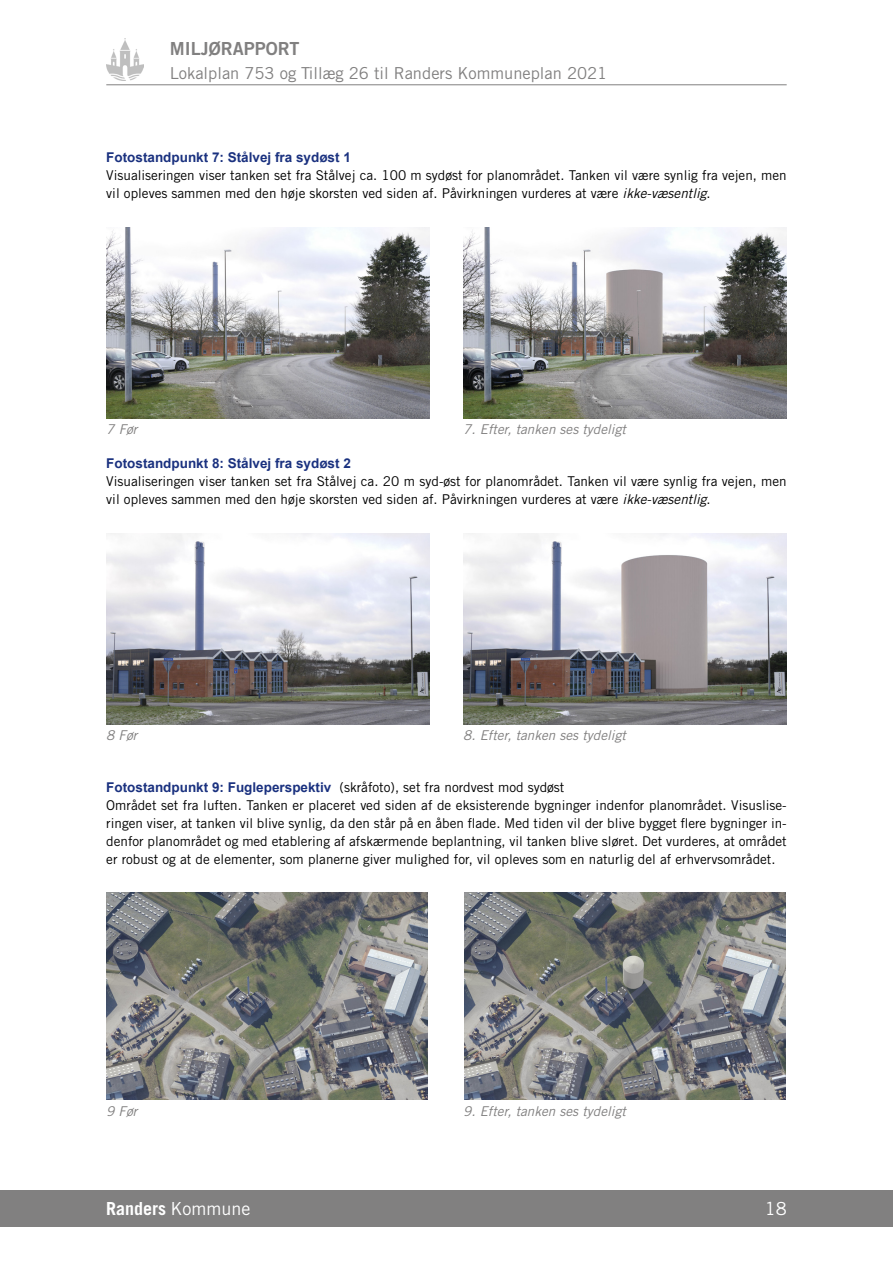
<style>
.page{position:relative;width:893px;height:1263px;background:#fff}
.page>*{position:absolute;margin:0;border:0;box-sizing:border-box;transform-origin:0 0}
.t1{font:700 18px "Trade Gothic LT Std";color:#fff}
.t2{font:18px "Trade Gothic LT Std Bd 2";color:#818080}
.t3{font:18px "Trade Gothic LT Std";color:#fff}
.t4{font:16.5px "Trade Gothic LT Std";color:#818080}
.t5{font:13.5px/18px "Trade Gothic LT Std";color:#000}
.t6{font:italic 13.5px "Trade Gothic LT Std";color:#818080}
.t7{font:700 13.5px "Arial";color:#1a317f}
.s1{font-style:italic}
.s2{font-family:"Arial";font-weight:700;color:#1a317f}
.s3{font-weight:400}
</style>
<div class="page">
<div style="left:0;top:1191px;width:893px;height:36px;background:#818080"></div>
<img style="left:106px;top:38px;width:38px;height:43px">
<hr style="left:106px;top:85px;width:681px;height:1px;background:#818080">
<img style="left:463px;top:227px;width:324px;height:192px">
<img style="left:106px;top:227px;width:323px;height:192px">
<img style="left:106px;top:533px;width:323px;height:191px">
<img style="left:463px;top:533px;width:323px;height:191px">
<img style="left:106px;top:892px;width:322px;height:208px">
<img style="left:464px;top:892px;width:322px;height:208px">
<h1 class="t2" style="left:170px;top:37px;width:131px">MILJØRAPPORT</h1>
<p class="t4" style="left:170px;top:63px;width:439px">Lokalplan 753 og Tillæg 26 til Randers Kommuneplan 2021</p>
<p class="t7" style="left:106px;top:148px;width:246px">Fotostandpunkt 7: Stålvej fra sydøst 1</p>
<p class="t5" style="left:106px;top:166px;width:682px">Visualiseringen viser tanken set fra Stålvej ca. 100 m sydøst for planområdet. Tanken vil være synlig fra vejen, men vil opleves sammen med den høje skorsten ved siden af. Påvirkningen vurderes at være <span class="s1">ikke-væsentlig</span>.</p>
<p class="t6" style="left:106px;top:421px;width:33px">7 Før</p>
<p class="t6" style="left:463px;top:421px;width:164px">7. Efter, tanken ses tydeligt</p>
<p class="t7" style="left:106px;top:454px;width:246px">Fotostandpunkt 8: Stålvej fra sydøst 2</p>
<p class="t5" style="left:106px;top:472px;width:682px">Visualiseringen viser tanken set fra Stålvej ca. 20 m syd-øst for planområdet. Tanken vil være synlig fra vejen, men vil opleves sammen med den høje skorsten ved siden af. Påvirkningen vurderes at være <span class="s1">ikke-væsentlig</span>.</p>
<p class="t6" style="left:106px;top:727px;width:33px">8 Før</p>
<p class="t6" style="left:463px;top:727px;width:164px">8. Efter, tanken ses tydeligt</p>
<p class="t5" style="left:106px;top:778px;width:682px"><span class="s2">Fotostandpunkt 9: Fugleperspektiv</span> (skråfoto), set fra nordvest mod sydøst<br>Området set fra luften. Tanken er placeret ved siden af de eksisterende bygninger indenfor planområdet. Visuslise&shy;ringen viser, at tanken vil blive synlig, da den står på en åben flade. Med tiden vil der blive bygget flere bygninger in&shy;denfor planområdet og med etablering af afskærmende beplantning, vil tanken blive sløret. Det vurderes, at området er robust og at de elementer, som planerne giver mulighed for, vil opleves som en naturlig del af erhvervsområdet.</p>
<p class="t6" style="left:106px;top:1103px;width:33px">9 Før</p>
<p class="t6" style="left:463px;top:1103px;width:164px">9. Efter, tanken ses tydeligt</p>
<h1 class="t1" style="left:106px;top:1198px;width:146px">Randers <span class="s3">Kommune</span></h1>
<h1 class="t3" style="left:765px;top:1198px;width:23px">18</h1>
</div>
